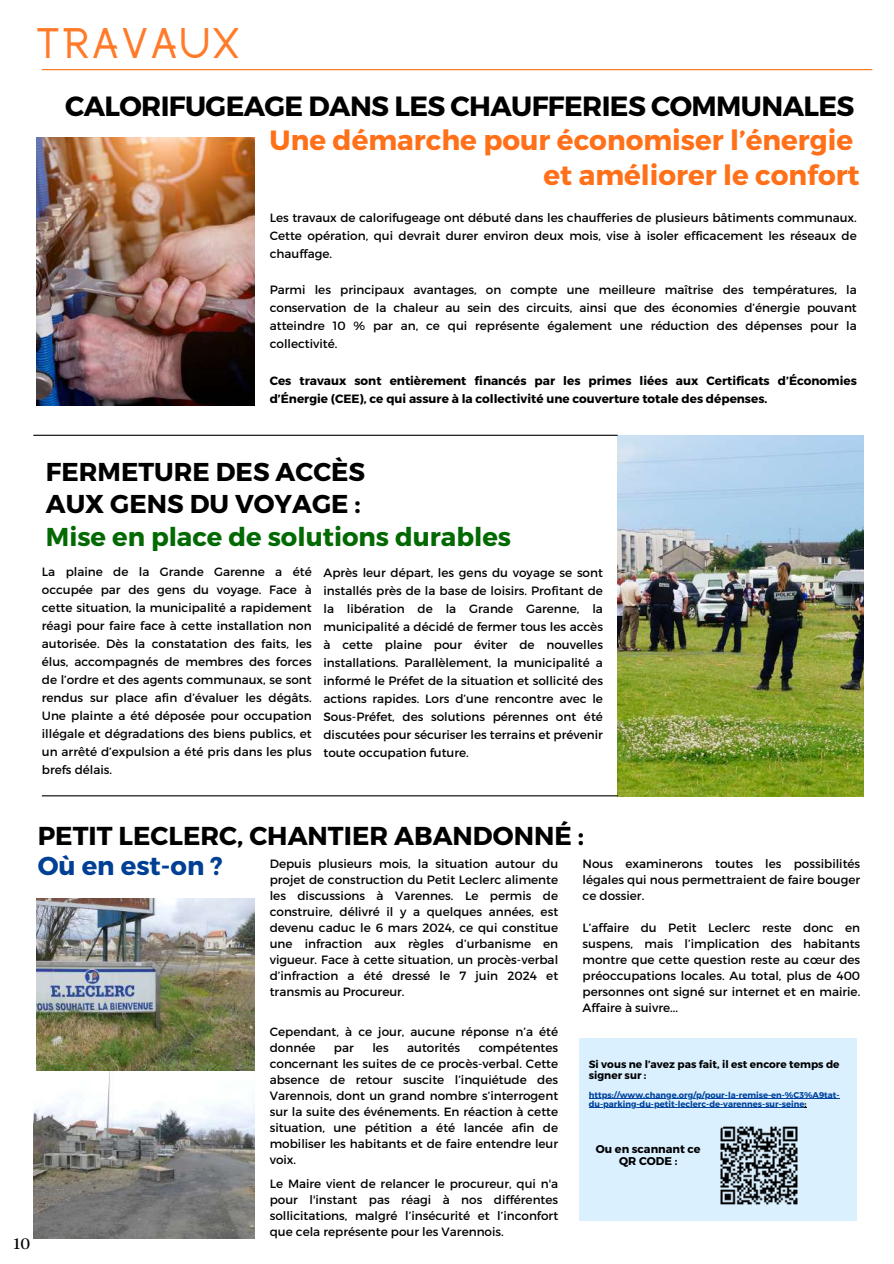
<style>
.page{position:relative;width:894px;height:1264px;background:#fff}
.page>*{position:absolute;margin:0;border:0;box-sizing:border-box;transform-origin:0 0}
.t1{font:700 34.2px "Anchorage";letter-spacing:.105em;color:#ff7b29}
.t2{font:700 27.75px/34.8px "Montserrat";color:#ff7018;text-align:right}
.t3{font:700 27.75px "Montserrat";letter-spacing:-.02em;color:#000}
.t4{font:700 25.8px/32.7px "Montserrat";color:#000}
.t5{font:700 25.8px "Montserrat";color:#036903}
.t6{font:700 25.8px "Montserrat";color:#004094}
.t7{font:15px "Fraunces 9 pt";color:#000}
.t8{font:12px/16px "Montserrat";color:#000;text-align:justify}
.t9{font:700 12px/18px "Montserrat";color:#000}
.t10{font:700 11.25px/11.2px "Montserrat";color:#000;text-align:center}
.t11{font:700 10.5px/11.1px "Montserrat";color:#000}
.t12{font:700 8.4px/9px "Montserrat";color:#00449e}
.s1{color:#000}
</style>
<div class="page">
<hr style="left:42px;top:69px;width:830px;height:1px;background:#ff7018">
<img style="left:37px;top:138px;width:218px;height:267px">
<img style="left:617px;top:435px;width:246px;height:361px">
<img style="left:33px;top:1070px;width:222px;height:168px">
<div style="left:579px;top:1037px;width:277px;height:183px;background:#daf0ff"></div>
<hr style="left:588px;top:1098px;width:251px;height:1px;background:#00449e">
<hr style="left:588px;top:1107px;width:216px;height:1px;background:#00449e">
<img style="left:720px;top:1126px;width:78px;height:79px">
<img style="left:37px;top:898px;width:218px;height:172px">
<hr style="left:33px;top:435px;width:584px;height:1px;background:#000">
<hr style="left:42px;top:795px;width:575px;height:1px;background:#000">
<h1 class="t1" style="left:36px;top:28px;width:204px">TRAVAUX</h1>
<h2 class="t3" style="left:65px;top:88px;width:790px">CALORIFUGEAGE DANS LES CHAUFFERIES COMMUNALES</h2>
<h2 class="t2" style="left:269px;top:121px;width:591px">Une démarche pour économiser l’énergie et améliorer le confort</h2>
<p class="t8" style="left:270px;top:208px;width:588px;line-height:18px">Les travaux de calorifugeage ont débuté dans les chaufferies de plusieurs bâtiments communaux.<br>Cette opération, qui devrait durer environ deux mois, vise à isoler efficacement les réseaux de chauffage.</p>
<p class="t8" style="left:270px;top:280px;width:588px;line-height:18px">Parmi les principaux avantages, on compte une meilleure maîtrise des températures, la conservation de la chaleur au sein des circuits, ainsi que des économies d’énergie pouvant atteindre 10 % par an, ce qui représente également une réduction des dépenses pour la collectivité.</p>
<p class="t9" style="left:270px;top:370px;width:588px">Ces travaux sont entièrement financés par les primes liées aux Certificats d’Économies d’Énergie (CEE), ce qui assure à la collectivité une couverture totale des dépenses.</p>
<h3 class="t4" style="left:46px;top:454px;width:321px">FERMETURE DES ACCÈS<br>AUX GENS DU VOYAGE :</h3>
<h3 class="t5" style="left:46px;top:520px;width:466px">Mise en place de solutions durables</h3>
<p class="t8" style="left:42px;top:561px;width:271px;line-height:18px">La plaine de la Grande Garenne a été occupée par des gens du voyage. Face à cette situation, la municipalité a rapidement réagi pour faire face à cette installation non autorisée. Dès la constatation des faits, les élus, accompagnés de membres des forces de l’ordre et des agents communaux, se sont rendus sur place afin d’évaluer les dégâts.<br>Une plainte a été déposée pour occupation illégale et dégradations des biens publics, et un arrêté d’expulsion a été pris dans les plus brefs délais.</p>
<p class="t8" style="left:323px;top:562px;width:281px;line-height:18px">Après leur départ, les gens du voyage se sont installés près de la base de loisirs. Profitant de la libération de la Grande Garenne, la municipalité a décidé de fermer tous les accès à cette plaine pour éviter de nouvelles installations. Parallèlement, la municipalité a informé le Préfet de la situation et sollicité des actions rapides. Lors d’une rencontre avec le Sous-Préfet, des solutions pérennes ont été discutées pour sécuriser les terrains et prévenir toute occupation future.</p>
<p class="t7" style="left:14px;top:1234px;width:18px">10</p>
<h3 class="t4" style="left:38px;top:818px;width:547px">PETIT LECLERC, CHANTIER ABANDONNÉ :</h3>
<h3 class="t6" style="left:38px;top:849px;width:186px">Où en est-on ?</h3>
<p class="t8" style="left:582px;top:855px;width:279px">Nous examinerons toutes les possibilités légales qui nous permettraient de faire bouger ce dossier.</p>
<p class="t8" style="left:582px;top:919px;width:279px">L’affaire du Petit Leclerc reste donc en suspens, mais l’implication des habitants montre que cette question reste au cœur des préoccupations locales. Au total, plus de 400 personnes ont signé sur internet et en mairie.<br>Affaire à suivre...</p>
<p class="t8" style="left:270px;top:855px;width:290px">Depuis plusieurs mois, la situation autour du projet de construction du Petit Leclerc alimente les discussions à Varennes. Le permis de construire, délivré il y a quelques années, est devenu caduc le 6 mars 2024, ce qui constitue une infraction aux règles d’urbanisme en vigueur. Face à cette situation, un procès-verbal d’infraction a été dressé le 7 juin 2024 et transmis au Procureur.</p>
<p class="t8" style="left:270px;top:1023px;width:290px">Cependant, à ce jour, aucune réponse n’a été donnée</p>
<p class="t8" style="left:270px;top:1039px;width:290px;text-indent:209px">compétentes concernant les suites de ce procès-verbal. Cette absence de retour suscite l’inquiétude des Varennois, dont un grand nombre s’interrogent sur la suite des événements. En réaction à cette situation, une pétition a été lancée afin de mobiliser les habitants et de faire entendre leur voix.</p>
<p class="t8" style="left:334px;top:1039px;width:21px">par</p>
<p class="t8" style="left:372px;top:1039px;width:18px">les</p>
<p class="t8" style="left:407px;top:1039px;width:54px">autorités</p>
<p class="t11" style="left:588px;top:1057px;width:252px">Si vous ne l’avez pas fait, il est encore temps de signer sur :</p>
<p class="t12" style="left:588px;top:1089px;width:252px">https://www.change.org/p/pour-la-remise-en-%C3%A9tat&shy;du-parking-du-petit-leclerc-de-varennes-sur-seine<span class="s1">:</span></p>
<p class="t10" style="left:595px;top:1143px;width:106px">Ou en scannant ce<br>QR CODE :</p>
<p class="t8" style="left:270px;top:1174px;width:290px">Le Maire vient de relancer le procureur, qui n'a pour l'instant pas réagi à nos différentes sollicitations, malgré l’insécurité et l’inconfort que cela représente pour les Varennois.</p>
</div>
